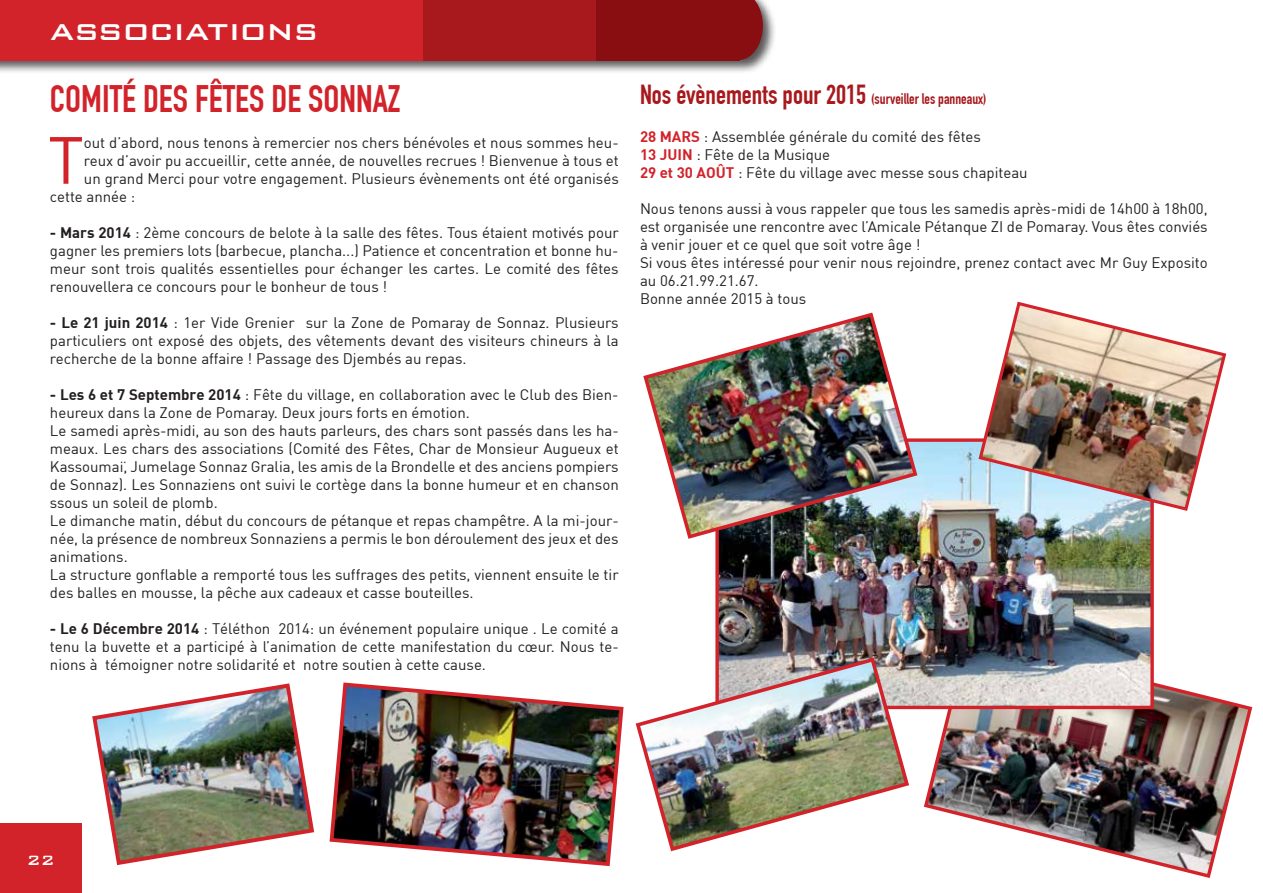
<style>
.page{position:relative;width:1263px;height:893px;background:#fff}
.page>*{position:absolute;margin:0;border:0;box-sizing:border-box;transform-origin:0 0}
.t1{font:65.55px "DIN";color:#d2232a}
.t2{font:37.5px "DIN Engschrift Std";color:#d2232a}
.t3{font:500 37.5px "Bank Gothic BT";color:#fff}
.t4{font:500 18px "Bank Gothic BT";color:#fff}
.t5{font:15px/18px "DIN";color:#231f20;text-align:justify}
.t6{font:15px "DIN Engschrift Std";color:#a7191d}
.t7{font:700 15px "DI Nbek";color:#d2232a}
.s1{font-family:"DI Nbek";font-weight:700}
.s2{font-size:27px}
.s3{font-family:"DI Nbek";font-weight:700;color:#d2232a}
</style>
<div class="page">
<img style="left:922px;top:682px;width:331px;height:196px">
<div style="left:0;top:824px;width:82px;height:69px;background:#d2232a"></div>
<div style="left:0;top:0;width:777px;height:74px;background:#231f20;opacity:.75"></div>
<div style="left:0;top:0;width:739px;height:60px;background:#890e11"></div>
<div style="left:0;top:0;width:595px;height:60px;background:#a7191d"></div>
<div style="left:0;top:0;width:422px;height:60px;background:#d2232a"></div>
<svg style="left:739px;top:0;width:24px;height:60px"></svg>
<img style="left:719px;top:442px;width:431px;height:263px">
<div style="left:715px;top:438px;width:439px;height:271px;border:3px solid #d2232a"></div>
<img style="left:643px;top:312px;width:276px;height:229px">
<img style="left:329px;top:682px;width:295px;height:185px">
<img style="left:635px;top:655px;width:276px;height:197px">
<img style="left:92px;top:683px;width:223px;height:183px">
<img style="left:977px;top:301px;width:250px;height:212px">
<h2 class="t3" style="left:50px;top:9px;width:270px">associations</h2>
<h2 class="t2" style="left:50px;top:77px;width:351px">COM ITé DES FêTES DE SONNAZ</h2>
<h1 class="t1" style="left:48px;top:119px;width:37px">T</h1>
<p class="t5" style="left:84px;top:133px;width:536px">out d’abord, nous tenons à remercier nos chers bénévoles et nous sommes heu-</p>
<p class="t5" style="left:84px;top:151px;width:536px">reux d’avoir pu accueillir, cette année, de nouvelles recrues ! Bienvenue à tous et</p>
<p class="t5" style="left:84px;top:169px;width:536px">un grand Merci pour votre engagement. Plusieurs évènements ont été organisés</p>
<p class="t5" style="left:50px;top:187px;width:87px">cette année :</p>
<p class="t5" style="left:50px;top:223px;width:570px"><span class="s1">- Mars 2014</span> : 2ème concours de belote à la salle des fêtes. Tous étaient motivés pour gagner les premiers lots (barbecue, plancha...) Patience et concentration et bonne hu&shy;meur sont trois qualités essentielles pour échanger les cartes. Le comité des fêtes renouvellera ce concours pour le bonheur de tous !</p>
<p class="t5" style="left:50px;top:313px;width:570px"><span class="s1">- Le 21 juin 2014</span> : 1er Vide Grenier sur la Zone de Pomaray de Sonnaz. Plusieurs particuliers ont exposé des objets, des vêtements devant des visiteurs chineurs à la recherche de la bonne affaire ! Passage des Djembés au repas.</p>
<p class="t5" style="left:50px;top:385px;width:570px;text-align:left"><span class="s1">- Les 6 et 7 Septembre 2014</span> : Fête du village, en collaboration avec le Club des Bien&shy;heureux dans la Zone de Pomaray. Deux jours forts en émotion.<br>Le samedi après-midi, au son des hauts parleurs, des chars sont passés dans les ha&shy;meaux. Les chars des associations (Comité des Fêtes, Char de Monsieur Augueux et Kassoumaï, Jumelage Sonnaz Gralia, les amis de la Brondelle et des anciens pompiers de Sonnaz). Les Sonnaziens ont suivi le cortège dans la bonne humeur et en chanson ssous un soleil de plomb.<br>Le dimanche matin, début du concours de pétanque et repas champêtre. A la mi-jour&shy;née, la présence de nombreux Sonnaziens a permis le bon déroulement des jeux et des animations.<br>La structure gonflable a remporté tous les suffrages des petits, viennent ensuite le tir des balles en mousse, la pêche aux cadeaux et casse bouteilles.</p>
<p class="t5" style="left:50px;top:619px;width:570px"><span class="s1">- Le 6 Décembre 2014</span> : Téléthon 2014: un événement populaire unique . Le comité a tenu la buvette et a participé à l’animation de cette manifestation du cœur. Nous te&shy;nions à témoigner notre solidarité et notre soutien à cette cause.</p>
<p class="t6" style="left:640px;top:90px;width:348px"><span class="s2">Nos évènements pour 2015</span> (surveiller les panneaux)</p>
<p class="t7" style="left:640px;top:127px;width:31px">28 mars</p>
<p class="t5" style="left:704px;top:127px;width:278px">: Assemblée générale du comité des fêtes</p>
<p class="t7" style="left:640px;top:145px;width:29px">13 juin</p>
<p class="t5" style="left:640px;top:145px;width:389px;text-indent:56px">: Fête de la Musique<br><span class="s3">29 et 30 août</span> : Fête du village avec messe sous chapiteau</p>
<p class="t5" style="left:640px;top:199px;width:569px;text-align:left">Nous tenons aussi à vous rappeler que tous les samedis après-midi de 14h00 à 18h00, est organisée une rencontre avec l’Amicale Pétanque ZI de Pomaray. Vous êtes conviés à venir jouer et ce quel que soit votre âge !<br>Si vous êtes intéressé pour venir nous rejoindre, prenez contact avec Mr Guy Exposito au 06.21.99.21.67.<br>Bonne année 2015 à tous</p>
<p class="t4" style="left:27px;top:851px;width:29px">22</p>
</div>
